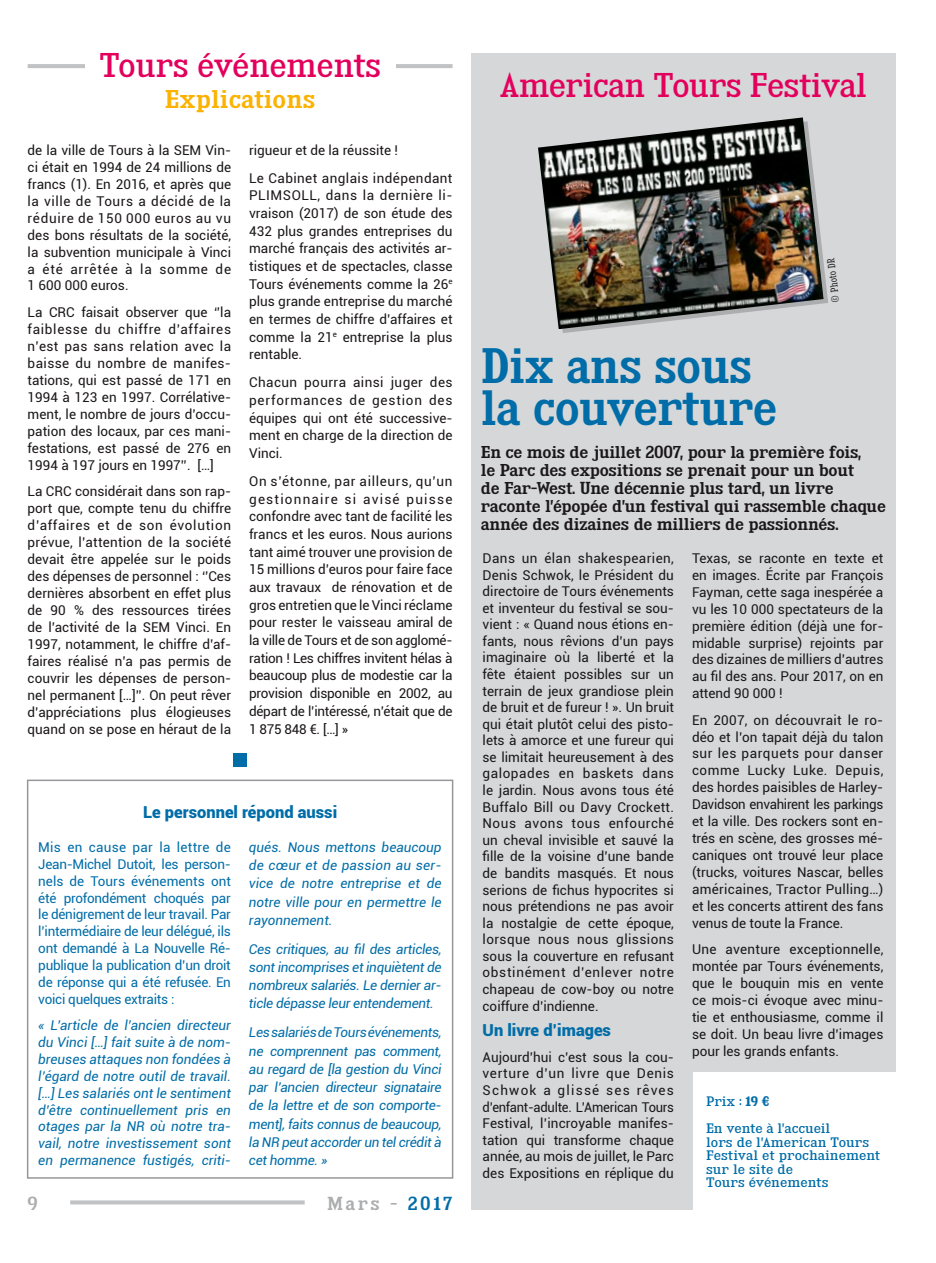
<style>
.page{position:relative;width:936px;height:1263px;background:#fff}
.page>*{position:absolute;margin:0;border:0;box-sizing:border-box;transform-origin:0 0}
.t1{font:43.5px/42px "Kingsbridge Sb";letter-spacing:-.02em;color:#006da8;scale:.95 1}
.t2{font:30px "Kingsbridge Rg";letter-spacing:-.03em;color:#e3005c;scale:.95 1}
.t3{font:22.5px "Kingsbridge Sb";color:#fbb200}
.t4{font:900 16.5px "Roboto";color:#006da8}
.t5{font:16.5px "Kingsbridge Sb";letter-spacing:.15em;color:#acadaf}
.t6{font:15px/18px "Kingsbridge Sb";letter-spacing:-.02em;color:#1b1719}
.t7{font:13.5px/17px "Roboto";color:#1b1719;text-align:justify}
.t8{font:italic 13.5px/18.1px "Roboto";letter-spacing:-.015em;color:#006da8;text-align:justify}
.t9{font:13.5px/16.8px "Roboto";letter-spacing:-.02em;color:#006da8;text-align:justify}
.t10{font:13.5px/27.9px "Roboto";letter-spacing:.03em;color:#1b1719}
.t11{font:12px/13.5px "Kingsbridge Rg";color:#006da8}
.t12{font:9px "Kingsbridge Cd Bk";color:#1b1719}
.s1{color:#006da8}
.s2{font-weight:700}
</style>
<div class="page">
<div style="left:27px;top:779px;width:426px;height:400px;border:2px solid #96979a"></div>
<svg style="left:70px;top:1200px;width:235px;height:4px"></svg>
<div style="left:470px;top:53px;width:425px;height:1157px;background:#d5d7d8"></div>
<hr style="left:28px;top:64px;width:424px;height:4px;background:#c0c2c4">
<div style="left:693px;top:1073px;width:203px;height:138px;background:#fff"></div>
<img style="left:538px;top:117px;width:285px;height:212px">
<div style="left:85px;top:50px;width:310px;height:32px;background:#fff"></div>
<div style="left:233px;top:753px;width:14px;height:13px;background:#006da8"></div>
<h2 class="t2" style="left:99px;top:47px;width:298px">Tours événements</h2>
<h3 class="t3" style="left:165px;top:86px;width:152px">Explications</h3>
<p class="t7" style="left:28px;top:141px;width:205px">de la ville de Tours à la SEM Vin&shy;ci était en 1994 de 24 millions de francs (1). En 2016, et après que la ville de Tours a décidé de la réduire de 150 000 euros au vu des bons résultats de la société, la subvention municipale à Vinci a été arrêtée à la somme de 1 600 000 euros.</p>
<p class="t7" style="left:28px;top:303px;width:205px">La CRC faisait observer que ‘’la faiblesse du chiffre d’affaires n’est pas sans relation avec la baisse du nombre de manifes&shy;tations, qui est passé de 171 en 1994 à 123 en 1997. Corrélative&shy;ment, le nombre de jours d’occu&shy;pation des locaux, par ces mani&shy;festations, est passé de 276 en 1994 à 197 jours en 1997’’. […]</p>
<p class="t7" style="left:28px;top:482px;width:205px">La CRC considérait dans son rap&shy;port que, compte tenu du chiffre d’affaires et de son évolution prévue, l’attention de la société devait être appelée sur le poids des dépenses de personnel : ‘’Ces dernières absorbent en effet plus de 90 % des ressources tirées de l’activité de la SEM Vinci. En 1997, notamment, le chiffre d’af&shy;faires réalisé n’a pas permis de couvrir les dépenses de person&shy;nel permanent […]’’. On peut rêver d’appréciations plus élogieuses quand on se pose en héraut de la</p>
<p class="t10" style="left:249px;top:136px;width:205px">rigueur et de la réussite !<br>Le Cabinet anglais indépendant</p>
<p class="t7" style="left:249px;top:186px;width:205px;line-height:17.7px">PLIMSOLL, dans la dernière li&shy;vraison (2017) de son étude des 432 plus grandes entreprises du marché français des activités ar&shy;tistiques et de spectacles, classe Tours événements comme la 26<sup>e </sup>plus grande entreprise du marché en termes de chiffre d’affaires et comme la 21<sup>e</sup> entreprise la plus rentable.</p>
<p class="t7" style="left:249px;top:373px;width:205px;line-height:17.7px">Chacun pourra ainsi juger des performances de gestion des équipes qui ont été successive&shy;ment en charge de la direction de Vinci.</p>
<p class="t7" style="left:249px;top:472px;width:205px;line-height:17.7px">On s’étonne, par ailleurs, qu’un gestionnaire si avisé puisse confondre avec tant de facilité les francs et les euros. Nous aurions tant aimé trouver une provision de 15 millions d’euros pour faire face aux travaux de rénovation et de gros entretien que le Vinci réclame pour rester le vaisseau amiral de la ville de Tours et de son agglomé&shy;ration ! Les chiffres invitent hélas à beaucoup plus de modestie car la provision disponible en 2002, au départ de l’intéressé, n’était que de 1 875 848 €. […] »</p>
<p class="t4" style="left:143px;top:800px;width:196px">Le personnel répond aussi</p>
<p class="t9" style="left:38px;top:838px;width:194px">Mis en cause par la lettre de Jean-Michel Dutoit, les person&shy;nels de Tours événements ont été profondément choqués par le dénigrement de leur travail. Par l’intermédiaire de leur délégué, ils ont demandé à La Nouvelle Ré&shy;publique la publication d’un droit de réponse qui a été refusée. En voici quelques extraits :</p>
<p class="t8" style="left:38px;top:1016px;width:194px;line-height:16.8px">« L’article de l’ancien directeur du Vinci […] fait suite à de nom&shy;breuses attaques non fondées à l’égard de notre outil de travail. […] Les salariés ont le sentiment d’être continuellement pris en otages par la NR où notre tra&shy;vail, notre investissement sont en permanence fustigés, criti-</p>
<p class="t8" style="left:249px;top:837px;width:194px">qués. Nous mettons beaucoup de cœur et de passion au ser&shy;vice de notre entreprise et de notre ville pour en permettre le rayonnement.</p>
<p class="t8" style="left:249px;top:939px;width:194px">Ces critiques, au fil des articles, sont incomprises et inquiètent de nombreux salariés. Le dernier ar&shy;ticle dépasse leur entendement.</p>
<p class="t8" style="left:249px;top:1023px;width:194px">Les salariés de Tours événements, ne comprennent pas comment, au regard de [la gestion du Vinci par l’ancien directeur signataire de la lettre et de son comporte&shy;ment], faits connus de beaucoup, la NR peut accorder un tel crédit à cet homme. »</p>
<p class="t5" style="left:28px;top:1193px;width:12px">9</p>
<p class="t5" style="left:327px;top:1193px;width:127px">Mars - <span class="s1">2017</span></p>
<h2 class="t2" style="left:499px;top:67px;width:388px">American Tours Festival</h2>
<h1 class="t1" style="left:481px;top:344px;width:313px">Dix ans sous la couverture</h1>
<p class="t12" style="left:830px;top:303px;width:46px;rotate:-96deg">© Photo DR</p>
<p class="t6" style="left:481px;top:443px;width:406px">En ce mois de juillet 2007, pour la première fois,<br>le Parc des expositions se prenait pour un bout<br>de Far-West. Une décennie plus tard, un livre raconte l’épopée d’un festival qui rassemble chaque année des dizaines de milliers de passionnés.</p>
<p class="t7" style="left:482px;top:549px;width:193px">Dans un élan shakespearien, Denis Schwok, le Président du directoire de Tours événements et inventeur du festival se sou&shy;vient : « Quand nous étions en&shy;fants, nous rêvions d’un pays imaginaire où la liberté et la fête étaient possibles sur un terrain de jeux grandiose plein de bruit et de fureur ! ». Un bruit qui était plutôt celui des pisto&shy;lets à amorce et une fureur qui se limitait heureusement à des galopades en baskets dans le jardin. Nous avons tous été Buffalo Bill ou Davy Crockett.<br>Nous avons tous enfourché un cheval invisible et sauvé la fille de la voisine d’une bande de bandits masqués. Et nous serions de fichus hypocrites si nous prétendions ne pas avoir la nostalgie de cette époque, lorsque nous nous glissions sous la couverture en refusant obstinément d’enlever notre chapeau de cow-boy ou notre coiffure d’indienne.</p>
<p class="t4" style="left:482px;top:1019px;width:130px">Un livre d’images</p>
<p class="t7" style="left:482px;top:1048px;width:193px">Aujourd’hui c’est sous la cou&shy;verture d’un livre que Denis Schwok a glissé ses rêves d’enfant-adulte. L’American Tours Festival, l’incroyable manifes&shy;tation qui transforme chaque année, au mois de juillet, le Parc des Expositions en réplique du</p>
<p class="t7" style="left:692px;top:549px;width:193px">Texas, se raconte en texte et en images. Écrite par François Fayman, cette saga inespérée a vu les 10 000 spectateurs de la première édition (déjà une for&shy;midable surprise) rejoints par des dizaines de milliers d’autres au fil des ans. Pour 2017, on en attend 90 000 !</p>
<p class="t7" style="left:692px;top:711px;width:193px">En 2007, on découvrait le ro&shy;déo et l’on tapait déjà du talon sur les parquets pour danser comme Lucky Luke. Depuis, des hordes paisibles de Harley-Davidson envahirent les parkings et la ville. Des rockers sont en&shy;trés en scène, des grosses mé&shy;caniques ont trouvé leur place (trucks, voitures Nascar, belles américaines, Tractor Pulling…) et les concerts attirent des fans venus de toute la France.</p>
<p class="t7" style="left:692px;top:940px;width:193px">Une aventure exceptionnelle, montée par Tours événements, que le bouquin mis en vente ce mois-ci évoque avec minu&shy;tie et enthousiasme, comme il se doit. Un beau livre d’images pour les grands enfants.</p>
<p class="t11" style="left:706px;top:1095px;width:65px">Prix : <span class="s2">19 €</span></p>
<p class="t11" style="left:706px;top:1122px;width:176px">En vente à l’accueil<br>lors de l’American Tours<br>Festival et prochainement sur le site de<br>Tours événements</p>
</div>
